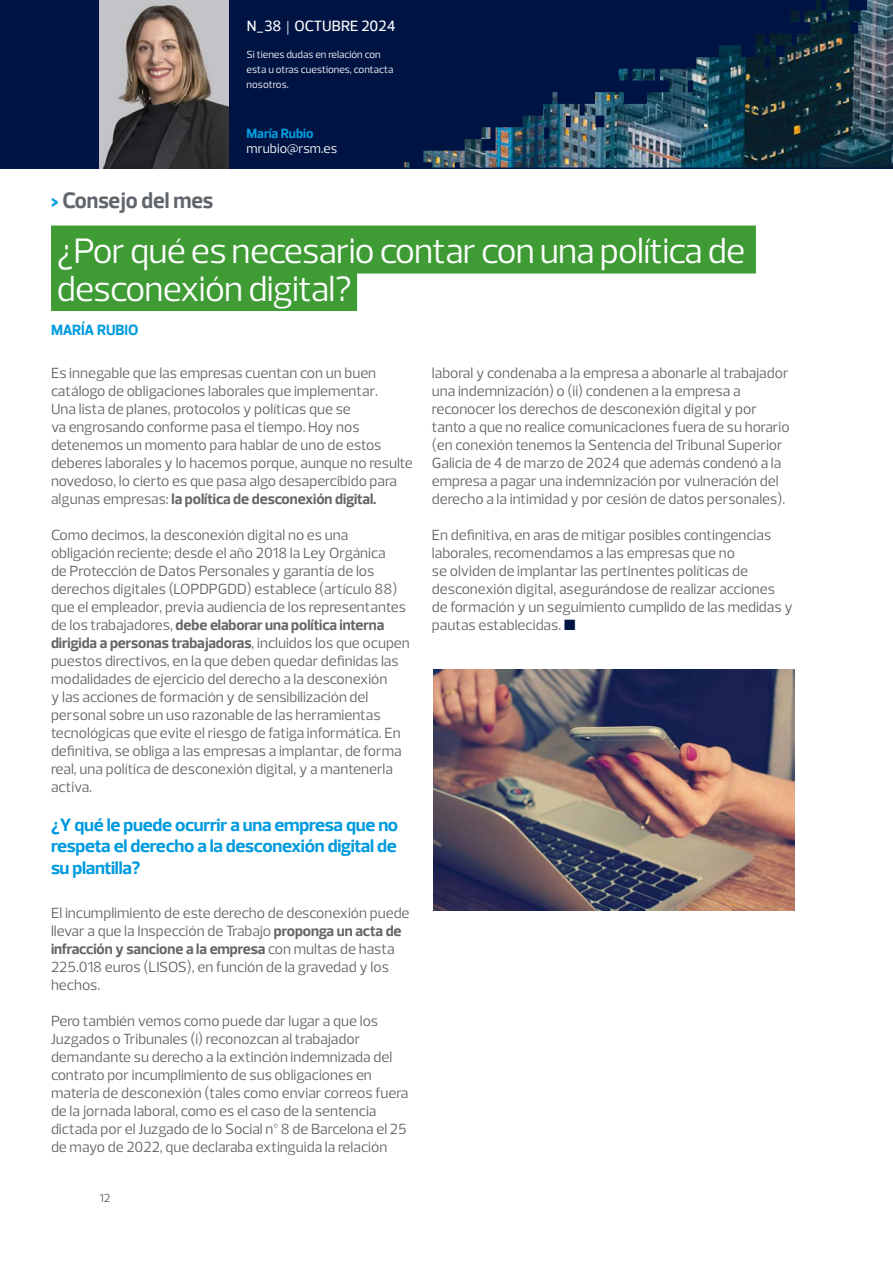
<style>
.page{position:relative;width:893px;height:1263px;background:#fff}
.page>*{position:absolute;margin:0;border:0;box-sizing:border-box;transform-origin:0 0}
.t1{font:36px "Prelo";letter-spacing:-.02em;color:#fff}
.Heading{font:700 22.5px "Prelo";letter-spacing:-.005em;color:#61666c}
.Power_of_being_understood{font:700 18px/21.6px "Prelo";letter-spacing:-.015em;color:#009bde;text-align:justify;scale:1.04 1}
.Power_of_being_understood-2{font:15px/18px "Prelo";color:#656568}
.Division_Tagline{font:500 15px "Prelo";color:#fff}
.t2{font:700 15px "Prelo";letter-spacing:-.015em;color:#009bde}
.Power_of_being_understood-3{font:13.5px "Prelo";color:#fff}
.Power_of_being_understood-4{font:700 13.5px "Prelo";letter-spacing:-.005em;color:#009cde}
.t3{font:12px "Prelo";color:#656568}
.Power_of_being_understood-5{font:10.5px/15px "Prelo";color:#fff}
.s1{font-family:"Baskerville";font-weight:400}
.s2{color:#009cde}
.s3{font-weight:700}
.s4{color:#001443}
</style>
<div class="page">
<div style="left:0;top:0;width:893px;height:168px;background:#001443"></div>
<img style="left:100px;top:0;width:129px;height:168px">
<div style="left:51px;top:225px;width:705px;height:48px;background:#3f9c35"></div>
<div style="left:51px;top:263px;width:306px;height:48px;background:#3f9c35"></div>
<img style="left:433px;top:670px;width:362px;height:240px">
<img style="left:405px;top:0;width:488px;height:167px">
<p class="Division_Tagline" style="left:247px;top:17px;width:150px">N_38 <span class="s1">|</span> OCTUBRE 2024</p>
<p class="Power_of_being_understood-5" style="left:247px;top:47px;width:148px">Si tienes dudas en relación con esta u otras cuestiones, contacta nosotros.</p>
<p class="Heading" style="left:51px;top:188px;width:164px"><span class="s2">&gt;</span> Consejo del mes</p>
<p class="Power_of_being_understood-4" style="left:247px;top:126px;width:68px">María Rubio</p>
<p class="Power_of_being_understood-3" style="left:247px;top:140px;width:92px">mrubio@rsm.es</p>
<p class="t1" style="left:57px;top:229px;width:690px">¿Por qué es necesario contar con una política de</p>
<p class="t1" style="left:57px;top:266px;width:297px">desconexión digital?</p>
<p class="t2" style="left:51px;top:321px;width:89px">MARÍA RUBIO</p>
<p class="Power_of_being_understood-2" style="left:51px;top:364px;width:363px">Es innegable que las empresas cuentan con un buen catálogo de obligaciones laborales que implementar.<br>Una lista de planes, protocolos y políticas que se<br>va engrosando conforme pasa el tiempo. Hoy nos detenemos un momento para hablar de uno de estos deberes laborales y lo hacemos porque, aunque no resulte novedoso, lo cierto es que pasa algo desapercibido para algunas empresas: <span class="s3">la política de desconexión digital.</span></p>
<p class="Power_of_being_understood-2" style="left:51px;top:526px;width:360px">Como decimos, la desconexión digital no es una obligación reciente; desde el año 2018 la Ley Orgánica<br>de Protección de Datos Personales y garantía de los derechos digitales (LOPDPGDD) establece (artículo 88) que el empleador, previa audiencia de los representantes de los trabajadores, <span class="s3">debe elaborar una política interna dirigida a personas trabajadoras</span>, incluidos los que ocupen puestos directivos, en la que deben quedar definidas las modalidades de ejercicio del derecho a la desconexión<br>y las acciones de formación y de sensibilización del personal sobre un uso razonable de las herramientas tecnológicas que evite el riesgo de fatiga informática. En definitiva, se obliga a las empresas a implantar, de forma real, una política de desconexión digital, y a mantenerla activa.</p>
<p class="Power_of_being_understood" style="left:51px;top:814px;width:335px">¿Y qué le puede ocurrir a una empresa que no respeta el derecho a la desconexión digital de su plantilla?</p>
<p class="Power_of_being_understood-2" style="left:51px;top:904px;width:360px">El incumplimiento de este derecho de desconexión puede llevar a que la Inspección de Trabajo <span class="s3">proponga un acta de infracción y sancione a la empresa</span> con multas de hasta 225.018 euros (LISOS), en función de la gravedad y los hechos.</p>
<p class="Power_of_being_understood-2" style="left:51px;top:1012px;width:359px">Pero también vemos como puede dar lugar a que los Juzgados o Tribunales (i) reconozcan al trabajador demandante su derecho a la extinción indemnizada del contrato por incumplimiento de sus obligaciones en materia de desconexión (tales como enviar correos fuera de la jornada laboral, como es el caso de la sentencia dictada por el Juzgado de lo Social nº 8 de Barcelona el 25 de mayo de 2022, que declaraba extinguida la relación</p>
<p class="t3" style="left:99px;top:1191px;width:12px">12</p>
<p class="Power_of_being_understood-2" style="left:432px;top:364px;width:359px">laboral y condenaba a la empresa a abonarle al trabajador una indemnización) o (ii) condenen a la empresa a reconocer los derechos de desconexión digital y por tanto a que no realice comunicaciones fuera de su horario (en conexión tenemos la Sentencia del Tribunal Superior Galicia de 4 de marzo de 2024 que además condenó a la empresa a pagar una indemnización por vulneración del derecho a la intimidad y por cesión de datos personales).</p>
<p class="Power_of_being_understood-2" style="left:432px;top:526px;width:362px">En definitiva, en aras de mitigar posibles contingencias laborales, recomendamos a las empresas que no<br>se olviden de implantar las pertinentes políticas de desconexión digital, asegurándose de realizar acciones de formación y un seguimiento cumplido de las medidas y pautas establecidas. <span class="s4">■</span></p>
</div>
